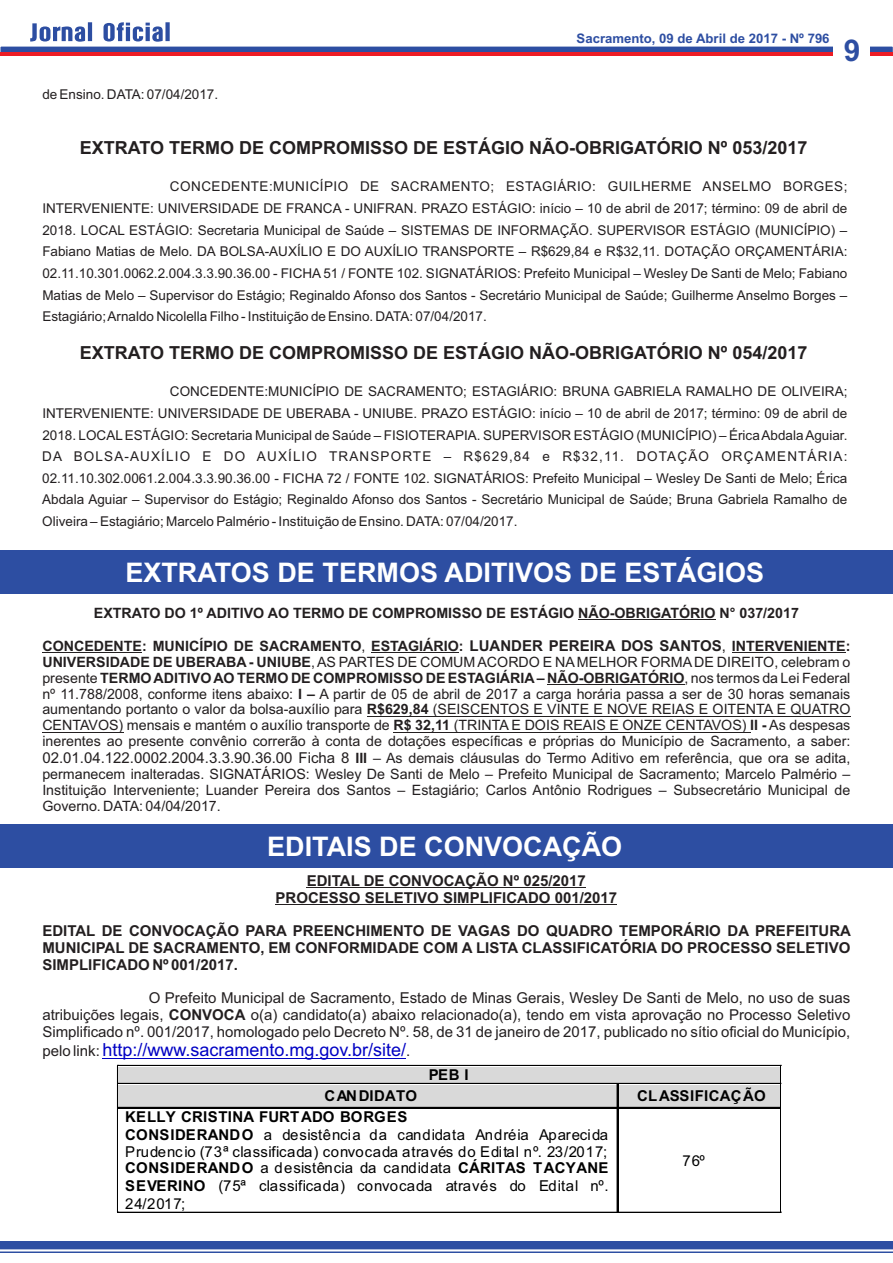
<style>
.page{position:relative;width:893px;height:1263px;background:#fff}
.page>*{position:absolute;margin:0;border:0;box-sizing:border-box;transform-origin:0 0}
.t1{font:700 30px "Arial";color:#2d4ea2}
.t2{font:700 27px "Arial";color:#fff}
.t3{font:700 18px "Arial";color:#231f20}
.t4{font:18px "Arial";color:#0000c4}
.t5{font:15px/16.8px "Arial";color:#231f20;text-align:justify}
.t6{font:15px/18px "Arial";letter-spacing:.02em;color:#000}
.t7{font:700 15px/16.8px "Arial";color:#231f20;text-align:center}
.t8{font:700 15px "Arial";letter-spacing:.01em;color:#000}
.t9{font:14.25px/16px "Arial";color:#231f20;text-align:justify}
.t10{font:700 14.25px "Arial";color:#231f20}
.t11{font:13.5px/21.6px "Arial";color:#231f20;text-align:justify}
.t12{font:700 13.2px "Arial";color:#2d4ea2}
.s1{font-weight:700}
.s2{font-weight:700;font-size:15px}
.s3{font-size:15px}
.s4{font-size:15px;color:#231f20}
</style>
<div class="page">
<div style="left:0;top:47px;width:893px;height:7px;background:#2d4ea2"></div>
<hr style="left:0;top:52px;width:893px;height:4px;background:#ed1c24">
<div style="left:833px;top:19px;width:37px;height:39px;background:#fff"></div>
<div style="left:0;top:1242px;width:893px;height:11px;background:#98a8d1"></div>
<svg style="left:0;top:1242px;width:893px;height:9px"></svg>
<svg style="left:30px;top:22px;width:140px;height:20px"></svg>
<div style="left:0;top:551px;width:893px;height:43px;background:#2d4ea2"></div>
<hr style="left:578px;top:619px;width:138px;height:1px;background:#231f20">
<hr style="left:42px;top:652px;width:100px;height:1px;background:#231f20">
<hr style="left:371px;top:652px;width:88px;height:1px;background:#231f20">
<hr style="left:732px;top:652px;width:114px;height:1px;background:#231f20">
<hr style="left:547px;top:684px;width:138px;height:1px;background:#231f20">
<hr style="left:367px;top:716px;width:62px;height:1px;background:#231f20">
<hr style="left:429px;top:716px;width:421px;height:1px;background:#231f20">
<hr style="left:42px;top:732px;width:81px;height:1px;background:#231f20">
<hr style="left:393px;top:732px;width:57px;height:1px;background:#231f20">
<hr style="left:450px;top:732px;width:301px;height:1px;background:#231f20">
<div style="left:0;top:824px;width:893px;height:43px;background:#2d4ea2"></div>
<hr style="left:307px;top:887px;width:279px;height:1px;background:#231f20">
<hr style="left:275px;top:904px;width:342px;height:1px;background:#231f20">
<hr style="left:102px;top:1058px;width:304px;height:1px;background:#0000c4">
<div style="left:117px;top:1067px;width:8px;height:16px;background:#d9d9d9"></div>
<div style="left:773px;top:1067px;width:7px;height:16px;background:#d9d9d9"></div>
<div style="left:125px;top:1067px;width:648px;height:16px;background:#d9d9d9"></div>
<hr style="left:117px;top:1065px;width:663px;height:1px;background:#000">
<hr style="left:117px;top:1085px;width:500px;height:3px;background:#d9d9d9">
<div style="left:117px;top:1088px;width:8px;height:16px;background:#d9d9d9"></div>
<div style="left:609px;top:1088px;width:8px;height:16px;background:#d9d9d9"></div>
<hr style="left:117px;top:1104px;width:500px;height:3px;background:#d9d9d9">
<div style="left:125px;top:1088px;width:484px;height:16px;background:#d9d9d9"></div>
<hr style="left:619px;top:1085px;width:161px;height:3px;background:#d9d9d9">
<div style="left:619px;top:1088px;width:7px;height:16px;background:#d9d9d9"></div>
<div style="left:773px;top:1088px;width:7px;height:16px;background:#d9d9d9"></div>
<hr style="left:619px;top:1104px;width:161px;height:3px;background:#d9d9d9">
<div style="left:626px;top:1088px;width:147px;height:16px;background:#d9d9d9"></div>
<hr style="left:117px;top:1083px;width:500px;height:1px;background:#000">
<hr style="left:619px;top:1083px;width:161px;height:1px;background:#000">
<svg style="left:117px;top:1066px;width:1px;height:41px"></svg>
<hr style="left:117px;top:1107px;width:500px;height:2px;background:#000">
<svg style="left:617px;top:1083px;width:2px;height:26px"></svg>
<hr style="left:619px;top:1107px;width:161px;height:2px;background:#000">
<svg style="left:780px;top:1065px;width:1px;height:44px"></svg>
<hr style="left:117px;top:1109px;width:1px;height:103px;background:#000">
<hr style="left:117px;top:1212px;width:500px;height:1px;background:#000">
<hr style="left:617px;top:1109px;width:2px;height:103px;background:#000">
<hr style="left:619px;top:1212px;width:161px;height:1px;background:#000">
<hr style="left:780px;top:1109px;width:1px;height:103px;background:#000">
<p class="t12" style="left:577px;top:33px;width:255px">Sacramento, 09 de Abril de 2017 - Nº 796</p>
<h1 class="t1" style="left:844px;top:39px;width:18px">9</h1>
<p class="t11" style="left:42px;top:84px;width:177px">de Ensino. DATA: 07/04/2017.</p>
<h3 class="t3" style="left:80px;top:141px;width:729px">EXTRATO TERMO DE COMPROMISSO DE ESTÁGIO NÃO-OBRIGATÓRIO Nº 053/2017</h3>
<p class="t11" style="left:42px;top:177px;width:807px;text-indent:128px">CONCEDENTE:MUNICÍPIO DE SACRAMENTO; ESTAGIÁRIO: GUILHERME ANSELMO BORGES; INTERVENIENTE: UNIVERSIDADE DE FRANCA - UNIFRAN. PRAZO ESTÁGIO: início – 10 de abril de 2017; término: 09 de abril de 2018. LOCAL ESTÁGIO: Secretaria Municipal de Saúde – SISTEMAS DE INFORMAÇÃO. SUPERVISOR ESTÁGIO (MUNICÍPIO) – Fabiano Matias de Melo. DA BOLSA-AUXÍLIO E DO AUXÍLIO TRANSPORTE – R$629,84 e R$32,11. DOTAÇÃO ORÇAMENTÁRIA:<br>02.11.10.301.0062.2.004.3.3.90.36.00 - FICHA 51 / FONTE 102. SIGNATÁRIOS: Prefeito Municipal – Wesley De Santi de Melo; Fabiano Matias de Melo – Supervisor do Estágio; Reginaldo Afonso dos Santos - Secretário Municipal de Saúde; Guilherme Anselmo Borges – Estagiário; Arnaldo Nicolella Filho - Instituição de Ensino. DATA: 07/04/2017.</p>
<h3 class="t3" style="left:80px;top:345px;width:729px">EXTRATO TERMO DE COMPROMISSO DE ESTÁGIO NÃO-OBRIGATÓRIO Nº 054/2017</h3>
<p class="t11" style="left:42px;top:382px;width:807px;text-indent:128px">CONCEDENTE:MUNICÍPIO DE SACRAMENTO; ESTAGIÁRIO: BRUNA GABRIELA RAMALHO DE OLIVEIRA; INTERVENIENTE: UNIVERSIDADE DE UBERABA - UNIUBE. PRAZO ESTÁGIO: início – 10 de abril de 2017; término: 09 de abril de 2018. LOCALESTÁGIO: Secretaria Municipal de Saúde – FISIOTERAPIA. SUPERVISOR ESTÁGIO (MUNICÍPIO) – Érica Abdala Aguiar.<br>DA BOLSA-AUXÍLIO E DO AUXÍLIO TRANSPORTE – R$629,84 e R$32,11. DOTAÇÃO ORÇAMENTÁRIA:<br>02.11.10.302.0061.2.004.3.3.90.36.00 - FICHA 72 / FONTE 102. SIGNATÁRIOS: Prefeito Municipal – Wesley De Santi de Melo; Érica Abdala Aguiar – Supervisor do Estágio; Reginaldo Afonso dos Santos - Secretário Municipal de Saúde; Bruna Gabriela Ramalho de Oliveira – Estagiário; Marcelo Palmério - Instituição de Ensino. DATA: 07/04/2017.</p>
<h2 class="t2" style="left:125px;top:562px;width:640px">EXTRATOS DE TERMOS ADITIVOS DE ESTÁGIOS</h2>
<p class="t10" style="left:94px;top:608px;width:707px">EXTRATO DO 1º ADITIVO AO TERMO DE COMPROMISSO DE ESTÁGIO NÃO-OBRIGATÓRIO N° 037/2017</p>
<p class="t9" style="left:42px;top:639px;width:810px"><span class="s1">CONCEDENTE: MUNICÍPIO DE SACRAMENTO</span>, <span class="s1">ESTAGIÁRIO:</span> <span class="s2">LUANDER PEREIRA DOS SANTOS</span><span class="s3">,</span> <span class="s1">INTERVENIENTE:<br>UNIVERSIDADE DE UBERABA - UNIUBE</span>, AS PARTES DE COMUM ACORDO E NA MELHOR FORMADE DIREITO, celebram o presente <span class="s1">TERMO ADITIVO AO TERMO DE COMPROMISSO DE ESTAGIÁRIA– NÃO-OBRIGATÓRIO</span>, nos termos da Lei Federal nº 11.788/2008, conforme itens abaixo: <span class="s1">I –</span> A partir de 05 de abril de 2017 a carga horária passa a ser de 30 horas semanais aumentando portanto o valor da bolsa-auxílio para <span class="s1">R$629,84</span> (SEISCENTOS E VINTE E NOVE REIAS E OITENTA E QUATRO CENTAVOS) mensais e mantém o auxílio transporte de <span class="s1">R$ 32,11</span> (TRINTA E DOIS REAIS E ONZE CENTAVOS) <span class="s1">II -</span> As despesas inerentes ao presente convênio correrão à conta de dotações específicas e próprias do Município de Sacramento, a saber:<br><span class="s3">02.01.04.122.0002.2004.3.3.90.36.00 Ficha 8</span> <span class="s1">III</span> – As demais cláusulas do Termo Aditivo em referência, que ora se adita, permanecem inalteradas. SIGNATÁRIOS: Wesley De Santi de Melo – Prefeito Municipal de Sacramento; Marcelo Palmério – Instituição Interveniente; Luander Pereira dos Santos – Estagiário; Carlos Antônio Rodrigues – Subsecretário Municipal de Governo. DATA: 04/04/2017.</p>
<h2 class="t2" style="left:267px;top:836px;width:357px">EDITAIS DE CONVOCAÇÃO</h2>
<p class="t7" style="left:275px;top:873px;width:343px">EDITAL DE CONVOCAÇÃO Nº 025/2017<br>PROCESSO SELETIVO SIMPLIFICADO 001/2017</p>
<p class="t7" style="left:42px;top:924px;width:810px;text-align:justify">EDITAL DE CONVOCAÇÃO PARA PREENCHIMENTO DE VAGAS DO QUADRO TEMPORÁRIO DA PREFEITURA MUNICIPAL DE SACRAMENTO, EM CONFORMIDADE COM A LISTA CLASSIFICATÓRIA DO PROCESSO SELETIVO SIMPLIFICADO Nº 001/2017.</p>
<p class="t5" style="left:42px;top:991px;width:809px;text-indent:106px">O Prefeito Municipal de Sacramento, Estado de Minas Gerais, Wesley De Santi de Melo, no uso de suas atribuições legais, <span class="s1">CONVOCA</span> o(a) candidato(a) abaixo relacionado(a), tendo em vista aprovação no Processo Seletivo Simplificado nº. 001/2017, homologado pelo Decreto Nº. 58, de 31 de janeiro de 2017, publicado no sítio oficial do Município,</p>
<h3 class="t4" style="left:42px;top:1043px;width:369px"><span class="s4">pelo link:</span> http://www.sacramento.mg.gov.br/site/<span class="s4">.</span></h3>
<p class="t8" style="left:429px;top:1069px;width:41px">PEB I</p>
<p class="t8" style="left:324px;top:1090px;width:94px">CANDIDATO</p>
<p class="t8" style="left:637px;top:1090px;width:130px">CLASSIFICAÇÃO</p>
<p class="t6" style="left:125px;top:1109px;width:484px"><span class="s1">KELLY CRISTINA FURTADO BORGES<br>CONSIDERANDO</span> a desistência da candidata Andréia Aparecida</p>
<p class="t6" style="left:125px;top:1144px;width:485px;line-height:16.5px">Prudencio (73ª classificada) convocada através do Edital nº. 23/2017;<br><span class="s1">CONSIDERANDO</span> a desistência da candidata <span class="s1">CÁRITAS TACYANE</span></p>
<p class="t6" style="left:125px;top:1178px;width:485px"><span class="s1">SEVERINO</span> (75ª classificada) convocada através do Edital nº.<br>24/2017;</p>
<p class="t6" style="left:682px;top:1153px;width:24px">76º</p>
</div>
